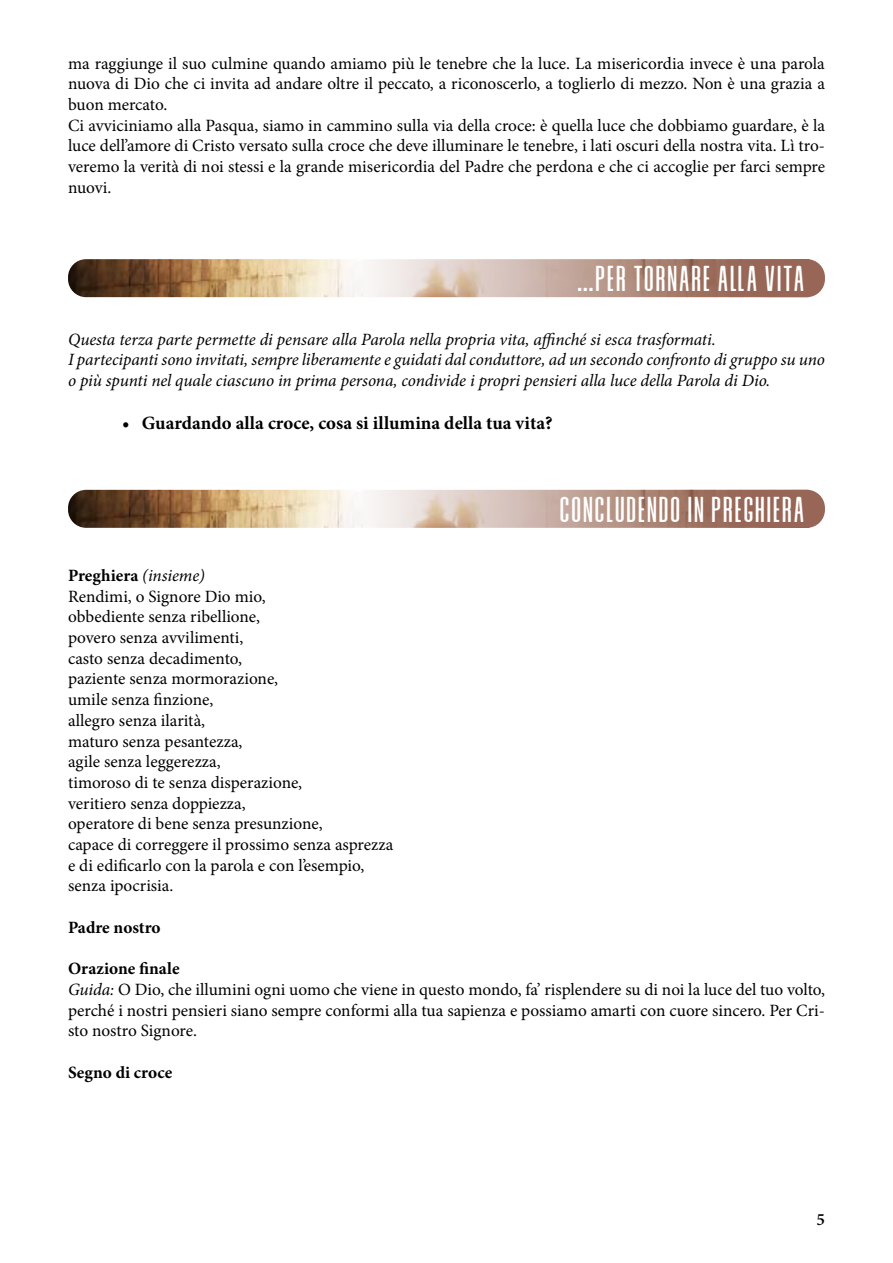
<style>
.page{position:relative;width:893px;height:1263px;background:#fff}
.page>*{position:absolute;margin:0;border:0;box-sizing:border-box;transform-origin:0 0}
.t1{font:36px "Alvaro Condensed";color:#fff}
.t2{font:700 18.75px "Minion Pro";color:#000}
.t3{font:17.25px/20.7px "Minion Pro";color:#000}
.t4{font:italic 17.25px/20.7px "Minion Pro";letter-spacing:-.01em;color:#000}
.t5{font:700 17.25px "Minion Pro";color:#000}
.t6{font:600 17.25px "Minion Pro";color:#000}
.s1{font-weight:700}
.s2{font-style:italic}
</style>
<div class="page">
<img style="left:68px;top:259px;width:294px;height:38px">
<svg style="left:348px;top:259px;width:477px;height:38px;background:#bfa094"></svg>
<img style="left:68px;top:490px;width:287px;height:38px">
<svg style="left:348px;top:490px;width:477px;height:38px;background:#bfa094"></svg>
<p class="t3" style="left:68px;top:53px;width:758px">ma raggiunge il suo culmine quando amiamo più le tenebre che la luce. La misericordia invece è una parola nuova di Dio che ci invita ad andare oltre il peccato, a riconoscerlo, a toglierlo di mezzo. Non è una grazia a buon mercato.<br>Ci avviciniamo alla Pasqua, siamo in cammino sulla via della croce: è quella luce che dobbiamo guardare, è la luce dell’amore di Cristo versato sulla croce che deve illuminare le tenebre, i lati oscuri della nostra vita. Lì tro&shy;veremo la verità di noi stessi e la grande misericordia del Padre che perdona e che ci accoglie per farci sempre nuovi.</p>
<h1 class="t1" style="left:577px;top:267px;width:229px">...PER TORNARE ALLA VITA</h1>
<p class="t4" style="left:68px;top:329px;width:758px">Questa terza parte permette di pensare alla Parola nella propria vita, affinché si esca trasformati.<br>I partecipanti sono invitati, sempre liberamente e guidati dal conduttore, ad un secondo confronto di gruppo su uno o più spunti nel quale ciascuno in prima persona, condivide i propri pensieri alla luce della Parola di Dio.</p>
<p class="t2" style="left:122px;top:410px;width:432px">• Guardando alla croce, cosa si illumina della tua vita?</p>
<h1 class="t1" style="left:559px;top:498px;width:247px">CONCLUDENDO IN PREGHIERA</h1>
<p class="t3" style="left:68px;top:565px;width:327px"><span class="s1">Preghiera</span> <span class="s2">(insieme)<br></span>Rendimi, o Signore Dio mio,<br>obbediente senza ribellione,<br>povero senza avvilimenti,<br>casto senza decadimento,<br>paziente senza mormorazione,<br>umile senza finzione,<br>allegro senza ilarità,<br>maturo senza pesantezza,<br>agile senza leggerezza,<br>timoroso di te senza disperazione,<br>veritiero senza doppiezza,<br>operatore di bene senza presunzione,<br>capace di correggere il prossimo senza asprezza e di edificarlo con la parola e con l’esempio, senza ipocrisia.</p>
<p class="t5" style="left:68px;top:915px;width:94px">Padre nostro</p>
<p class="t3" style="left:68px;top:958px;width:758px"><span class="s1">Orazione finale<br></span><span class="s2">Guida:</span> O Dio, che illumini ogni uomo che viene in questo mondo, fa’ risplendere su di noi la luce del tuo volto, perché i nostri pensieri siano sempre conformi alla tua sapienza e possiamo amarti con cuore sincero. Per Cri&shy;sto nostro Signore.</p>
<p class="t5" style="left:68px;top:1060px;width:106px">Segno di croce</p>
<p class="t6" style="left:816px;top:1207px;width:10px">5</p>
</div>
